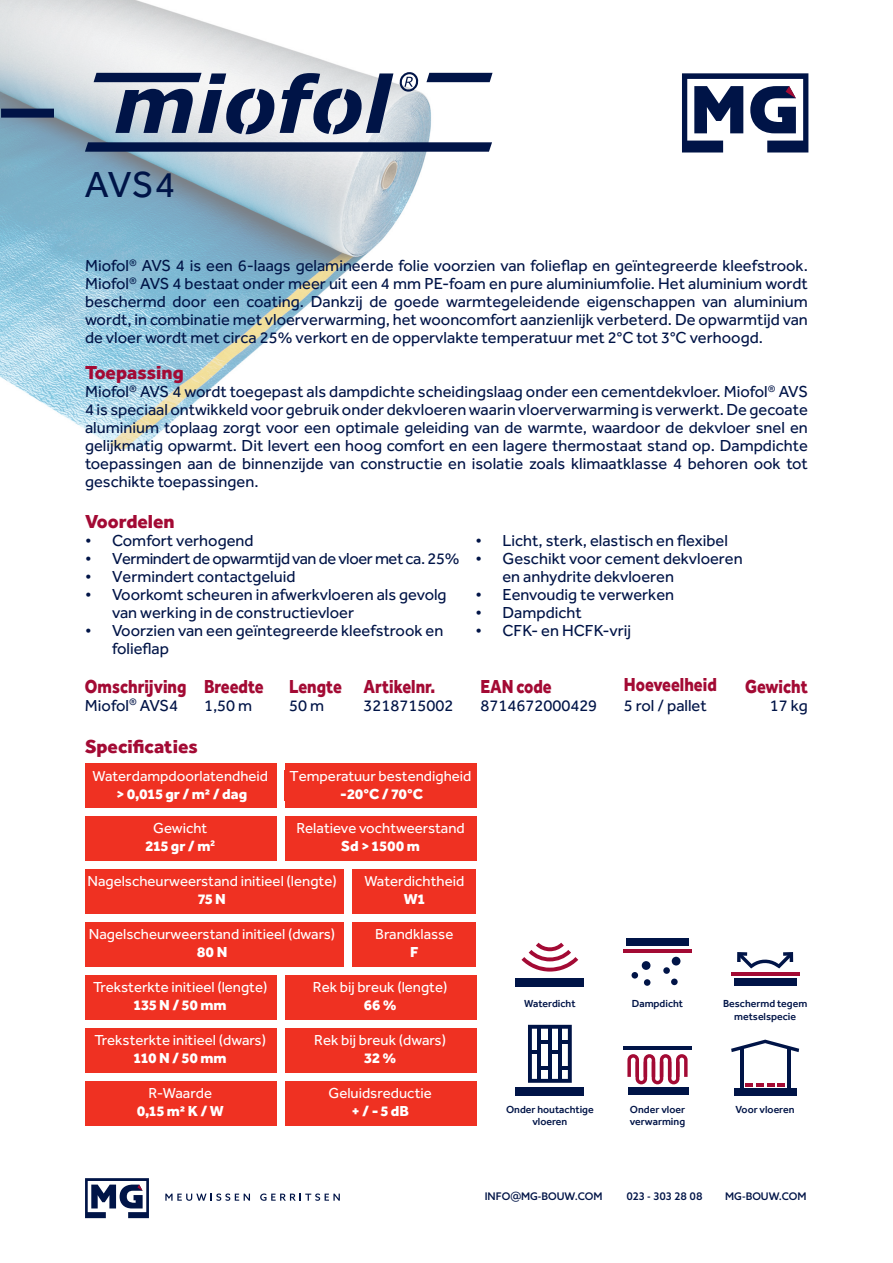
<style>
.page{position:relative;width:893px;height:1263px;background:#fff}
.page>*{position:absolute;margin:0;border:0;box-sizing:border-box;transform-origin:0 0}
.t1{font:37.5px "Effra";color:#001447}
.t2{font:800 19.5px "Effra";color:#a30a34;scale:.85 1}
.t3{font:800 19.5px "Effra";color:#a30a34}
.t4{font:16.5px/18px "Effra";color:#001447}
.t5{font:16.5px "Effra";letter-spacing:-.025em;color:#001447}
.t6{font:15px/18px "Effra";color:#fff;text-align:center}
.t7{font:800 15px "Effra";color:#fff}
.t8{font:500 10.5px/12.6px "Effra";color:#001447;text-align:center}
.t9{font:500 10.5px "Azo Sans";color:#001447}
.s1{font-weight:800}
.s2{font-size:13.5px}
</style>
<div class="page">
<img style="left:0;top:0;width:493px;height:449px">
<svg style="left:280px;top:73px;width:113px;height:61px"></svg>
<svg style="left:426px;top:73px;width:66px;height:9px"></svg>
<svg style="left:94px;top:73px;width:180px;height:61px"></svg>
<svg style="left:85px;top:142px;width:407px;height:10px;background:#0e2151"></svg>
<svg style="left:399px;top:72px;width:19px;height:20px"></svg>
<div style="left:1px;top:109px;width:53px;height:9px;background:#001447"></div>
<svg style="left:682px;top:73px;width:126px;height:79px"></svg>
<div style="left:285px;top:764px;width:191px;height:44px;background:#ef3122"></div>
<div style="left:85px;top:816px;width:191px;height:45px;background:#ef3122"></div>
<div style="left:352px;top:869px;width:124px;height:44px;background:#ef3122"></div>
<div style="left:85px;top:869px;width:259px;height:44px;background:#ef3122"></div>
<div style="left:285px;top:816px;width:191px;height:45px;background:#ef3122"></div>
<div style="left:85px;top:922px;width:259px;height:44px;background:#ef3122"></div>
<div style="left:352px;top:922px;width:124px;height:44px;background:#ef3122"></div>
<div style="left:85px;top:975px;width:191px;height:44px;background:#ef3122"></div>
<div style="left:285px;top:975px;width:191px;height:44px;background:#ef3122"></div>
<div style="left:85px;top:1028px;width:191px;height:44px;background:#ef3122"></div>
<div style="left:85px;top:1081px;width:191px;height:44px;background:#ef3122"></div>
<div style="left:85px;top:764px;width:191px;height:44px;background:#ef3122"></div>
<div style="left:285px;top:1028px;width:191px;height:44px;background:#ef3122"></div>
<div style="left:285px;top:1081px;width:191px;height:44px;background:#ef3122"></div>
<svg style="left:165px;top:1193px;width:85px;height:8px"></svg>
<svg style="left:260px;top:1193px;width:80px;height:8px"></svg>
<svg style="left:85px;top:1178px;width:64px;height:40px"></svg>
<div style="left:516px;top:1087px;width:68px;height:8px;background:#001447"></div>
<svg style="left:528px;top:1025px;width:44px;height:58px"></svg>
<div style="left:516px;top:979px;width:68px;height:8px;background:#001447"></div>
<svg style="left:521px;top:943px;width:57px;height:28px"></svg>
<hr style="left:623px;top:1047px;width:68px;height:3px;background:#001447">
<div style="left:628px;top:1087px;width:60px;height:8px;background:#001447"></div>
<svg style="left:627px;top:1054px;width:61px;height:31px"></svg>
<div style="left:626px;top:938px;width:62px;height:7px;background:#001447"></div>
<hr style="left:623px;top:949px;width:68px;height:3px;background:#a30a34">
<div style="left:642px;top:961px;width:8px;height:9px;background:#001447;border-radius:50%"></div>
<div style="left:672px;top:957px;width:8px;height:8px;background:#001447;border-radius:50%"></div>
<div style="left:644px;top:979px;width:6px;height:7px;background:#001447;border-radius:50%"></div>
<div style="left:631px;top:972px;width:7px;height:6px;background:#001447;border-radius:50%"></div>
<div style="left:663px;top:967px;width:7px;height:7px;background:#001447;border-radius:50%"></div>
<div style="left:671px;top:978px;width:7px;height:7px;background:#001447;border-radius:50%"></div>
<div style="left:734px;top:979px;width:62px;height:7px;background:#001447"></div>
<hr style="left:731px;top:972px;width:68px;height:3px;background:#a30a34">
<svg style="left:737px;top:952px;width:56px;height:16px"></svg>
<svg style="left:731px;top:1040px;width:68px;height:12px"></svg>
<hr style="left:740px;top:1048px;width:3px;height:46px;background:#001447">
<hr style="left:787px;top:1048px;width:3px;height:46px;background:#001447">
<svg style="left:746px;top:1083px;width:39px;height:3px"></svg>
<div style="left:734px;top:1088px;width:62px;height:8px;background:#001447"></div>
<h1 class="t1" style="left:85px;top:171px;width:92px">AVS4</h1>
<p class="t4" style="left:85px;top:258px;width:724px;text-align:justify">Miofol<sup>®</sup> AVS 4 is een 6-laags gelamineerde folie voorzien van folieflap en geïntegreerde kleefstrook.<br>Miofol<sup>®</sup> AVS 4 bestaat onder meer uit een 4 mm PE-foam en pure aluminiumfolie. Het aluminium wordt beschermd door een coating. Dankzij de goede warmtegeleidende eigenschappen van aluminium wordt, in combinatie met vloerverwarming, het wooncomfort aanzienlijk verbeterd. De opwarmtijd van de vloer wordt met circa 25% verkort en de oppervlakte temperatuur met 2°C tot 3°C verhoogd.</p>
<p class="t3" style="left:85px;top:365px;width:100px">Toepassing</p>
<p class="t4" style="left:85px;top:384px;width:724px;text-align:justify">Miofol<sup>®</sup> AVS 4 wordt toegepast als dampdichte scheidingslaag onder een cementdekvloer. Miofol<sup>®</sup> AVS 4 is speciaal ontwikkeld voor gebruik onder dekvloeren waarin vloerverwarming is verwerkt. De gecoate aluminium toplaag zorgt voor een optimale geleiding van de warmte, waardoor de dekvloer snel en gelijkmatig opwarmt. Dit levert een hoog comfort en een lagere thermostaat stand op. Dampdichte toepassingen aan de binnenzijde van constructie en isolatie zoals klimaatklasse 4 behoren ook tot geschikte toepassingen.</p>
<p class="t3" style="left:85px;top:514px;width:91px">Voordelen</p>
<p class="t4" style="left:85px;top:533px;width:170px">• Comfort verhogend</p>
<p class="t5" style="left:85px;top:552px;width:376px">• Vermindert de opwarmtijd van de vloer met ca. 25%</p>
<p class="t4" style="left:85px;top:569px;width:212px">• Vermindert contactgeluid</p>
<p class="t4" style="left:112px;top:587px;width:336px;text-indent:-27px">• Voorkomt scheuren in afwerkvloeren als gevolg van werking in de constructievloer</p>
<p class="t4" style="left:112px;top:623px;width:333px;text-indent:-27px">• Voorzien van een geïntegreerde kleefstrook en folieflap</p>
<p class="t2" style="left:85px;top:679px;width:121px">Omschrijving</p>
<p class="t4" style="left:85px;top:698px;width:95px">Miofol<sup>®</sup> AVS4</p>
<p class="t2" style="left:204px;top:679px;width:72px">Breedte</p>
<p class="t4" style="left:204px;top:698px;width:50px">1,50 m</p>
<p class="t3" style="left:85px;top:734px;width:114px">Specificaties</p>
<p class="t2" style="left:289px;top:679px;width:64px">Lengte</p>
<p class="t4" style="left:289px;top:698px;width:36px">50 m</p>
<p class="t2" style="left:363px;top:679px;width:86px">Artikelnr.</p>
<p class="t4" style="left:363px;top:698px;width:91px">3218715002</p>
<p class="t4" style="left:475px;top:533px;width:254px">• Licht, sterk, elastisch en flexibel</p>
<p class="t4" style="left:502px;top:551px;width:242px;text-indent:-27px">• Geschikt voor cement dekvloeren en anhydrite dekvloeren</p>
<p class="t4" style="left:475px;top:587px;width:200px">• Eenvoudig te verwerken</p>
<p class="t4" style="left:475px;top:605px;width:108px">• Dampdicht</p>
<p class="t4" style="left:475px;top:623px;width:157px">• CFK- en HCFK-vrij</p>
<p class="t2" style="left:480px;top:679px;width:85px">EAN code</p>
<p class="t4" style="left:480px;top:698px;width:118px">8714672000429</p>
<p class="t2" style="left:624px;top:678px;width:111px">Hoeveelheid</p>
<p class="t4" style="left:624px;top:698px;width:84px">5 rol / pallet</p>
<p class="t2" style="left:745px;top:679px;width:75px">Gewicht</p>
<p class="t4" style="left:770px;top:698px;width:40px">17 kg</p>
<p class="t6" style="left:92px;top:768px;width:177px">Waterdampdoorlatendheid</p>
<p class="t7" style="left:116px;top:788px;width:133px">&gt; 0,015 gr / m² / dag</p>
<p class="t6" style="left:146px;top:819px;width:71px">Gewicht<br><span class="s1">215 gr / m</span><sup>2</sup></p>
<p class="t6" style="left:289px;top:768px;width:183px">Temperatuur bestendigheid</p>
<p class="t7" style="left:340px;top:788px;width:84px">-20°C / 70°C</p>
<p class="t6" style="left:296px;top:819px;width:170px">Relatieve vochtweerstand</p>
<p class="t7" style="left:341px;top:841px;width:80px">Sd &gt; 1500 m</p>
<p class="t6" style="left:87px;top:872px;width:251px">Nagelscheurweerstand initieel (lengte)</p>
<p class="t7" style="left:198px;top:894px;width:29px">75 N</p>
<p class="t6" style="left:89px;top:925px;width:248px">Nagelscheurweerstand initieel (dwars)</p>
<p class="t7" style="left:197px;top:947px;width:32px">80 N</p>
<p class="t6" style="left:364px;top:874px;width:101px">Waterdichtheid</p>
<p class="t7" style="left:404px;top:894px;width:23px">W1</p>
<p class="t6" style="left:375px;top:926px;width:80px">Brandklasse</p>
<p class="t7" style="left:410px;top:947px;width:10px">F</p>
<p class="t6" style="left:93px;top:978px;width:176px">Treksterkte initieel (lengte)</p>
<p class="t7" style="left:134px;top:1000px;width:94px">135 N / 50 mm</p>
<p class="t6" style="left:95px;top:1031px;width:173px">Treksterkte initieel (dwars)</p>
<p class="t7" style="left:134px;top:1052px;width:94px">110 N / 50 mm</p>
<p class="t6" style="left:148px;top:1085px;width:65px">R-Waarde</p>
<p class="t7" style="left:137px;top:1105px;width:89px">0,15 m² K / W</p>
<p class="t6" style="left:313px;top:978px;width:136px">Rek bij breuk (lengte)</p>
<p class="t7" style="left:364px;top:999px;width:34px">66 %</p>
<p class="t6" style="left:314px;top:1031px;width:133px">Rek bij breuk (dwars)</p>
<p class="t7" style="left:364px;top:1052px;width:34px">32 %</p>
<p class="t6" style="left:329px;top:1085px;width:105px">Geluidsreductie</p>
<p class="t7" style="left:351px;top:1105px;width:59px">+ / - 5 dB</p>
<p class="t8" style="left:524px;top:998px;width:53px">Waterdicht</p>
<p class="t8" style="left:632px;top:998px;width:53px">Dampdicht</p>
<p class="t8" style="left:723px;top:998px;width:86px">Beschermd tegem metselspecie</p>
<p class="t8" style="left:506px;top:1103px;width:89px">Onder houtachtige vloeren</p>
<p class="t8" style="left:630px;top:1103px;width:57px;text-align:left">Onder vloer verwarming</p>
<p class="t8" style="left:736px;top:1103px;width:61px">Voor vloeren</p>
<p class="t9" style="left:485px;top:1193px;width:119px">INFO<span class="s2">@</span>MG-BOUW.COM</p>
<p class="t9" style="left:626px;top:1193px;width:78px">023 - 303 28 08</p>
<p class="t9" style="left:725px;top:1193px;width:83px">MG-BOUW.COM</p>
</div>
